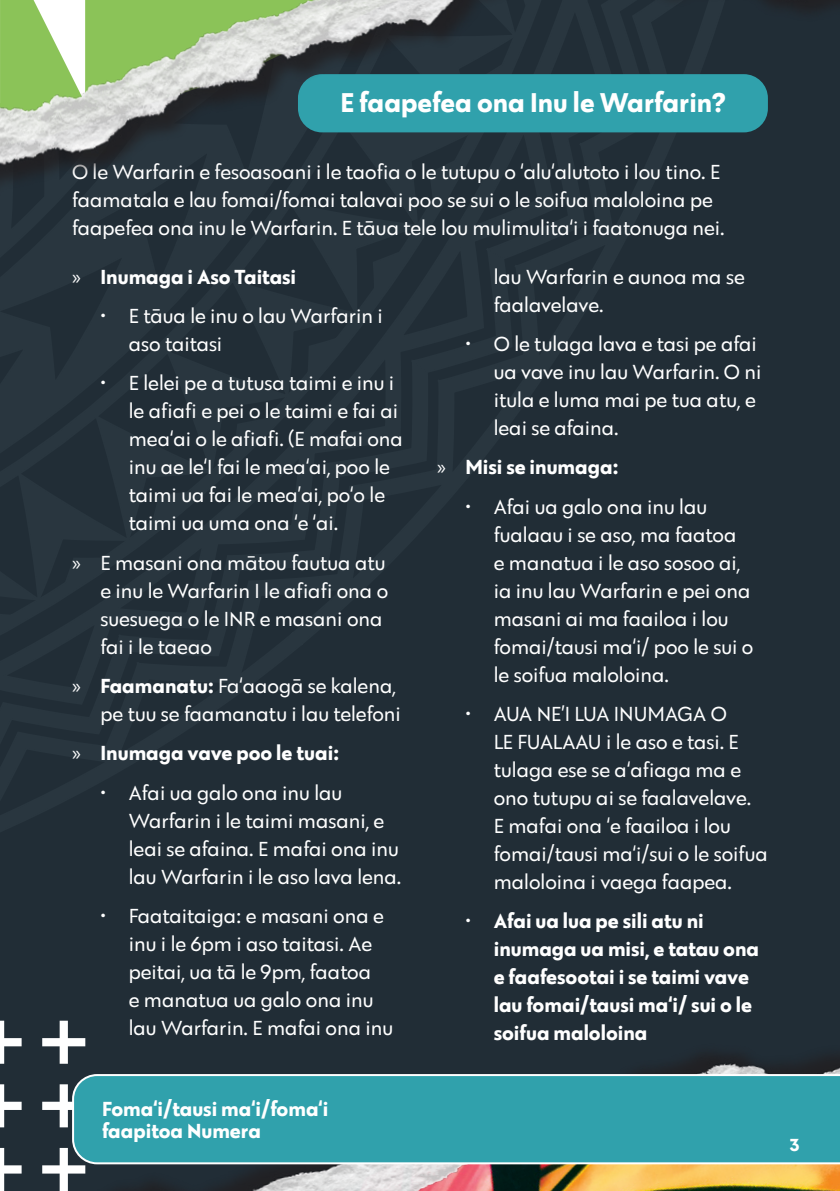
<style>
.page{position:relative;width:840px;height:1191px;background:#fff}
.page>*{position:absolute;margin:0;border:0;box-sizing:border-box;transform-origin:0 0}
.t1{font:700 28px "Galatea";color:#fff}
.t2{font:21px/28px "Galatea";color:#fff}
.t3{font:700 21px/28px "Galatea";color:#fff}
.t4{font:700 18px "Galatea";color:#fff}
.s1{font-family:"Myriad Pro";font-weight:400}
.s2{font-family:"Myriad Pro"}
.s3{font-weight:700}
.s4{font-weight:400}
</style>
<div class="page">
<div style="left:0;top:0;width:839px;height:1191px;background:#212d36"></div>
<img style="left:0;top:1020px;width:839px;height:171px">
<div style="left:72px;top:1074px;width:767px;height:90px;background:#30a1ac"></div>
<img style="left:0;top:0;width:839px;height:177px">
<h1 class="t1" style="left:340px;top:84px;width:386px">E faapefea ona Inu le Warfarin?</h1>
<p class="t2" style="left:72px;top:157px;width:653px">O le Warfarin e fesoasoani i le taofia o le tutupu o ‘alu‘alutoto i lou tino. E faamatala e lau fomai/fomai talavai poo se sui o le soifua maloloina pe faapefea ona inu le Warfarin. E tāua tele lou mulimulita‘i i faatonuga nei.</p>
<p class="t3" style="left:72px;top:262px;width:225px"><span class="s1">»</span> Inumaga i Aso Taitasi</p>
<p class="t2" style="left:129px;top:301px;width:255px;text-indent:-28px">• E tāua le inu o lau Warfarin i aso taitasi</p>
<p class="t2" style="left:129px;top:369px;width:275px;text-indent:-28px">• E lelei pe a tutusa taimi e inu i le afiafi e pei o le taimi e fai ai mea‘ai o le afiafi. (E mafai ona inu ae le‘I fai le mea‘ai, poo le taimi ua fai le mea’ai, po‘o le taimi ua uma ona ‘e ‘ai.</p>
<p class="t2" style="left:100px;top:548px;width:289px;text-indent:-28px"><span class="s2">»</span> E masani ona mātou fautua atu e inu le Warfarin I le afiafi ona o suesuega o le INR e masani ona fai i le taeao</p>
<p class="t2" style="left:72px;top:671px;width:330px;text-align:right"><span class="s2">»</span> <span class="s3">Faamanatu:</span> Fa‘aaogā se kalena, pe tuu se faamanatu i lau telefoni</p>
<p class="t3" style="left:72px;top:739px;width:269px"><span class="s1">»</span> Inumaga vave poo le tuai:</p>
<p class="t2" style="left:129px;top:778px;width:274px;text-indent:-28px">• Afai ua galo ona inu lau<br>Warfarin i le taimi masani, e leai se afaina. E mafai ona inu lau Warfarin i le aso lava lena.</p>
<p class="t2" style="left:129px;top:901px;width:266px;text-indent:-28px">• Faataitaiga: e masani ona e inu i le 6pm i aso taitasi. Ae peitai, ua tā le 9pm, faatoa<br>e manatua ua galo ona inu lau Warfarin. E mafai ona inu</p>
<p class="t2" style="left:493px;top:262px;width:252px">lau Warfarin e aunoa ma se faalavelave.</p>
<p class="t2" style="left:493px;top:329px;width:269px;text-indent:-28px">• O le tulaga lava e tasi pe afai ua vave inu lau Warfarin. O ni itula e luma mai pe tua atu, e leai se afaina.</p>
<p class="t3" style="left:437px;top:453px;width:183px"><span class="s1">»</span> Misi se inumaga:</p>
<p class="t2" style="left:493px;top:492px;width:261px;text-indent:-28px">• Afai ua galo ona inu lau fualaau i se aso, ma faatoa<br>e manatua i le aso sosoo ai, ia inu lau Warfarin e pei ona masani ai ma faailoa i lou fomai/tausi ma‘i/ poo le sui o le soifua maloloina.</p>
<p class="t2" style="left:493px;top:699px;width:275px;text-indent:-28px">• AUA NE’I LUA INUMAGA O<br>LE FUALAAU i le aso e tasi. E tulaga ese se a‘afiaga ma e ono tutupu ai se faalavelave.<br>E mafai ona ‘e faailoa i lou fomai/tausi ma‘i/sui o le soifua maloloina i vaega faapea.</p>
<p class="t3" style="left:493px;top:906px;width:267px;text-indent:-28px"><span class="s4">•</span> Afai ua lua pe sili atu ni inumaga ua misi, e tatau ona e faafesootai i se taimi vave lau fomai/tausi ma‘i/ sui o le soifua maloloina</p>
<p class="t3" style="left:102px;top:1097px;width:228px;line-height:22px">Foma‘i/tausi ma‘i/foma‘i faapitoa Numera</p>
<p class="t4" style="left:789px;top:1133px;width:12px">3</p>
</div>
